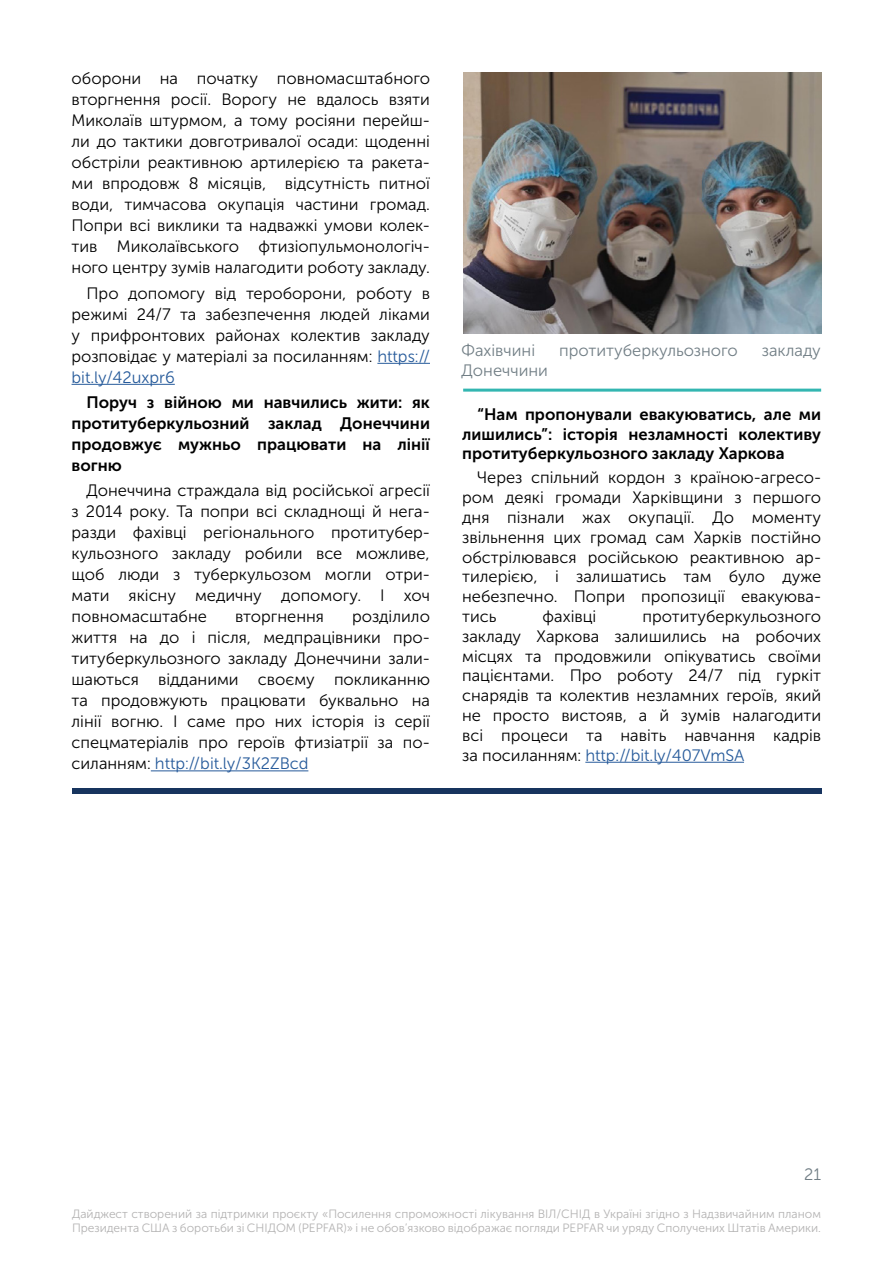
<style>
.page{position:relative;width:893px;height:1263px;background:#fff}
.page>*{position:absolute;margin:0;border:0;box-sizing:border-box;transform-origin:0 0}
.t1{font:16.5px/21px "Museo Sans Cyrl 300";color:#000;text-align:justify}
.t2{font:16.5px/21px "Museo Sans Cyrl 700";color:#000;text-align:justify}
.t3{font:16.5px "Museo Sans Cyrl 300";color:#717e85}
.t4{font:12px/14.4px "Museo Sans Cyrl 300";color:#b3b2b2}
.s1{color:#275b9b}
</style>
<div class="page">
<hr style="left:377px;top:363px;width:53px;height:1px;background:#275b9b">
<hr style="left:72px;top:384px;width:103px;height:1px;background:#275b9b">
<hr style="left:151px;top:770px;width:157px;height:1px;background:#275b9b">
<hr style="left:585px;top:762px;width:159px;height:1px;background:#275b9b">
<hr style="left:73px;top:789px;width:748px;height:4px;background:#17345e">
<img style="left:463px;top:72px;width:358px;height:261px">
<hr style="left:463px;top:389px;width:358px;height:3px;background:#33b6b1">
<p class="t1" style="left:72px;top:68px;width:360px">оборони на початку повномасштабного вторгнення росії. Ворогу не вдалось взяти Миколаїв штурмом, а тому росіяни перейш&shy;ли до тактики довготривалої осади: щоденні обстріли реактивною артилерією та ракета&shy;ми впродовж 8 місяців, відсутність питної води, тимчасова окупація частини громад.<br>Попри всі виклики та надважкі умови колек&shy;тив Миколаївського фтизіопульмонологіч&shy;ного центру зумів налагодити роботу закладу.</p>
<p class="t1" style="left:72px;top:283px;width:360px;text-indent:15px">Про допомогу від тероборони, роботу в режимі 24/7 та забезпечення людей ліками у прифронтових районах колектив закладу розповідає у матеріалі за посиланням: <span class="s1">https:// bit.ly/42uxpr6</span></p>
<p class="t2" style="left:72px;top:392px;width:360px;text-indent:15px">Поруч з війною ми навчились жити: як протитуберкульозний заклад Донеччини продовжує мужньо працювати на лінії вогню</p>
<p class="t1" style="left:72px;top:480px;width:360px;text-indent:15px">Донеччина страждала від російської агресії з 2014 року. Та попри всі складнощі й нега&shy;разди фахівці регіонального протитубер&shy;кульозного закладу робили все можливе, щоб люди з туберкульозом могли отри&shy;мати якісну медичну допомогу. І хоч повномасштабне</p>
<p class="t1" style="left:72px;top:606px;width:360px;text-indent:281px">розділило життя на до і після, медпрацівники про&shy;титуберкульозного закладу Донеччини зали&shy;шаються відданими своєму покликанню та продовжують працювати буквально на лінії вогню. І саме про них історія із серії спецматеріалів про героїв фтизіатрії за по&shy;силанням: <span class="s1">http://bit.ly/3K2ZBcd</span></p>
<p class="t1" style="left:235px;top:606px;width:91px">вторгнення</p>
<p class="t3" style="left:462px;top:342px;width:75px">Фахівчині</p>
<p class="t3" style="left:559px;top:342px;width:180px">протитуберкульозного</p>
<p class="t3" style="left:762px;top:342px;width:61px">закладу</p>
<p class="t3" style="left:462px;top:361px;width:88px">Донеччини</p>
<p class="t2" style="left:462px;top:404px;width:360px;line-height:19.8px;text-indent:15px">“Нам пропонували евакуюватись, але ми лишились”: історія незламності колективу протитуберкульозного закладу Харкова</p>
<p class="t1" style="left:462px;top:468px;width:360px;line-height:19.8px;text-indent:15px">Через спільний кордон з країною-агресо&shy;ром деякі громади Харківщини з першого дня пізнали жах окупації. До моменту звільнення цих громад сам Харків постійно обстрілювався російською реактивною ар&shy;тилерією, і залишатись там було дуже небезпечно. Попри пропозиції евакуюва&shy;тись</p>
<p class="t1" style="left:462px;top:606px;width:360px;line-height:19.8px;text-indent:180px">протитуберкульозного закладу Харкова залишились на робочих місцях та продовжили опікуватись своїми пацієнтами. Про роботу 24/7 під гуркіт снарядів та колектив незламних героїв, який не просто вистояв, а й зумів налагодити всі процеси та навіть навчання кадрів за посиланням: <span class="s1">http://bit.ly/407VmSA</span></p>
<p class="t1" style="left:543px;top:606px;width:55px">фахівці</p>
<p class="t3" style="left:804px;top:1165px;width:19px">21</p>
<p class="t4" style="left:72px;top:1207px;width:750px">Дайджест створений за підтримки проєкту «Посилення спроможності лікування ВІЛ/СНІД в Україні згідно з Надзвичайним планом<br>Президента США з боротьби зі СНІДОМ (PEPFAR)» і не обов’язково відображає погляди PEPFAR чи уряду Сполучених Штатів Америки.</p>
</div>
